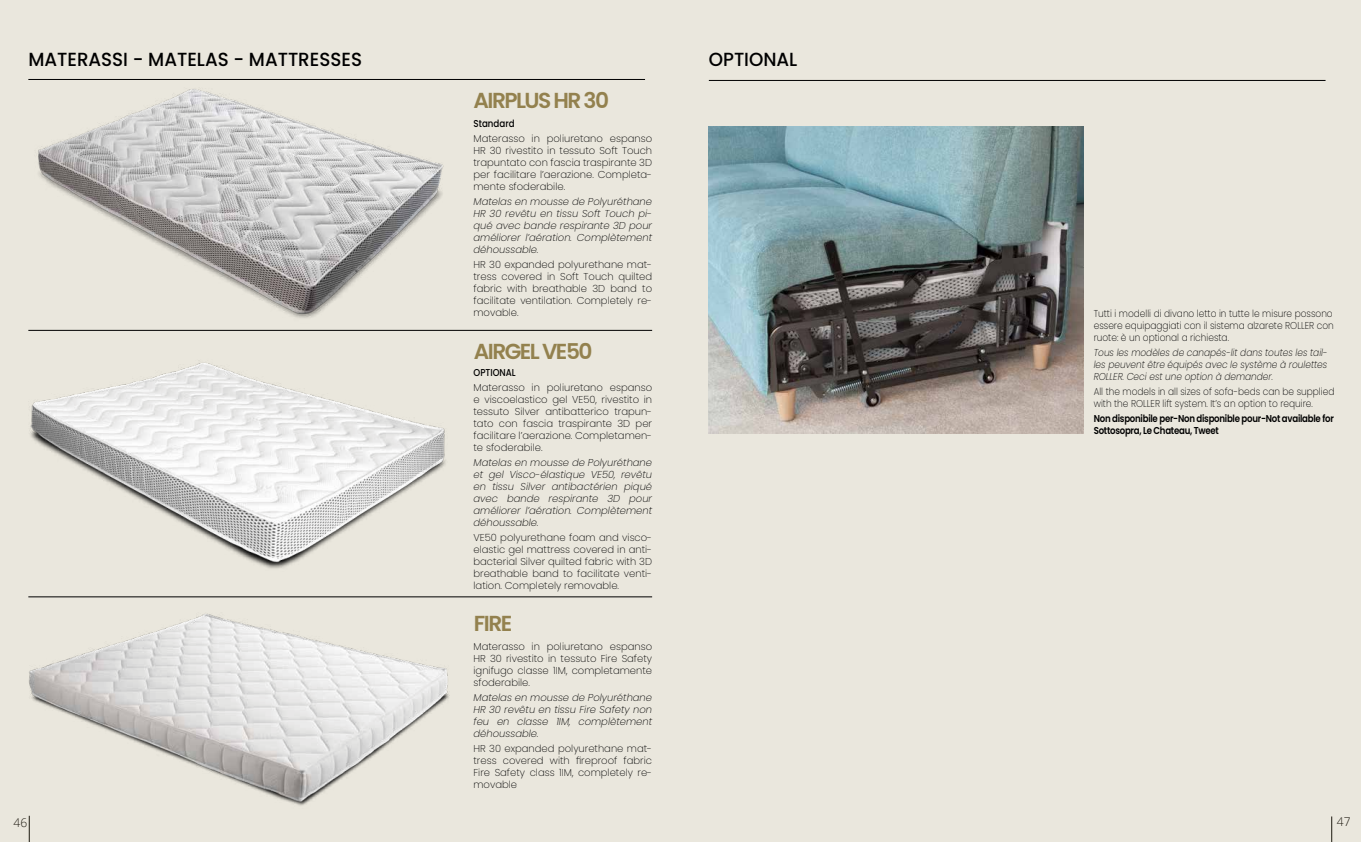
<style>
.page{position:relative;width:1361px;height:842px;background:#eae7dd}
.page>*{position:absolute;margin:0;border:0;box-sizing:border-box;transform-origin:0 0}
.t1{font:600 21.7px "Poppins";letter-spacing:-.07em;color:#93814e}
.t2{font:500 19px "Poppins";color:#000;scale:.96 1}
.t3{font:300 12px "Open Sans";color:#000}
.t4{font:200 10px/12px "Poppins";color:#000;text-align:justify}
.t5{font:italic 200 10px/12px "Poppins";color:#000;text-align:justify}
.t6{font:200 10px/12px "Poppins";color:#000;text-align:justify;scale:.9 1}
.t7{font:italic 200 10px/12px "Poppins";color:#000;text-align:justify;scale:.9 1}
.t8{font:600 10px/12px "Poppins";letter-spacing:-.03em;color:#000;scale:.86 1}
.t9{font:500 10px "Poppins";color:#000;scale:.87 1}
</style>
<div class="page">
<img style="left:38px;top:89px;width:406px;height:229px">
<hr style="left:709px;top:80px;width:616px;height:1px;background:#000">
<hr style="left:28px;top:330px;width:624px;height:1px;background:#000">
<hr style="left:28px;top:597px;width:624px;height:1px;background:#000">
<img style="left:28px;top:329px;width:419px;height:269px">
<img style="left:709px;top:127px;width:374px;height:306px">
<hr style="left:28px;top:79px;width:617px;height:1px;background:#000">
<img style="left:28px;top:613px;width:422px;height:214px">
<h2 class="t2" style="left:28px;top:49px;width:349px">MATERASSI - MATELAS - MATTRESSES</h2>
<h1 class="t1" style="left:473px;top:88px;width:137px">AIRPLUS HR 30</h1>
<p class="t9" style="left:473px;top:117px;width:49px">Standard</p>
<p class="t4" style="left:473px;top:133px;width:180px">Materasso in poliuretano espanso HR 30 rivestito in tessuto Soft Touch trapuntato con fascia traspirante 3D per facilitare l’aerazione. Completa&shy;mente sfoderabile.</p>
<p class="t5" style="left:473px;top:196px;width:180px">Matelas en mousse de Polyuréthane HR 30 revêtu en tissu Soft Touch pi&shy;qué avec bande respirante 3D pour améliorer l’aération. Complètement déhoussable.</p>
<p class="t4" style="left:473px;top:259px;width:180px">HR 30 expanded polyurethane mat&shy;tress covered in Soft Touch quilted fabric with breathable 3D band to facilitate ventilation. Completely re&shy;movable.</p>
<h1 class="t1" style="left:474px;top:339px;width:120px">AIRGEL VE50</h1>
<p class="t9" style="left:473px;top:366px;width:50px">OPTIONAL</p>
<p class="t4" style="left:473px;top:382px;width:180px">Materasso in poliuretano espanso e viscoelastico gel VE50, rivestito in tessuto Silver antibatterico trapun&shy;tato con fascia traspirante 3D per facilitare l’aerazione. Completamen&shy;te sfoderabile.</p>
<p class="t5" style="left:473px;top:456px;width:180px">Matelas en mousse de Polyuréthane et gel Visco-élastique VE50, revêtu en tissu Silver antibactérien piqué avec bande respirante 3D pour améliorer l’aération. Complètement déhoussable.</p>
<p class="t4" style="left:473px;top:531px;width:180px">VE50 polyurethane foam and visco&shy;elastic gel mattress covered in anti&shy;bacterial Silver quilted fabric with 3D breathable band to facilitate venti&shy;lation. Completely removable.</p>
<h1 class="t1" style="left:474px;top:611px;width:40px">FIRE</h1>
<p class="t4" style="left:473px;top:641px;width:180px">Materasso in poliuretano espanso HR 30 rivestito in tessuto Fire Safety ignifugo classe 1IM, completamente sfoderabile.</p>
<p class="t5" style="left:473px;top:692px;width:180px">Matelas en mousse de Polyuréthane HR 30 revêtu en tissu Fire Safety non feu en classe 1IM, complètement déhoussable.</p>
<p class="t4" style="left:473px;top:743px;width:180px">HR 30 expanded polyurethane mat&shy;tress covered with fireproof fabric Fire Safety class 1IM, completely re&shy;movable</p>
<h2 class="t2" style="left:709px;top:49px;width:94px">OPTIONAL</h2>
<p class="t6" style="left:1093px;top:308px;width:268px">Tutti i modelli di divano letto in tutte le misure possono essere equipaggiati con il sistema alzarete ROLLER con ruote: è un optional a richiesta.</p>
<p class="t7" style="left:1093px;top:346px;width:261px">Tous les modèles de canapés-lit dans toutes les tail&shy;les peuvent être équipés avec le système à roulettes ROLLER. Ceci est une option à demander.</p>
<p class="t6" style="left:1093px;top:385px;width:269px">All the models in all sizes of sofa-beds can be supplied with the ROLLER lift system. It’s an option to require.</p>
<p class="t8" style="left:1093px;top:412px;width:281px">Non disponibile per-Non disponible pour-Not available for<br>Sottosopra, Le Chateau, Tweet</p>
<p class="t3" style="left:14px;top:815px;width:15px">46</p>
<p class="t3" style="left:1337px;top:813px;width:15px">47</p>
</div>
